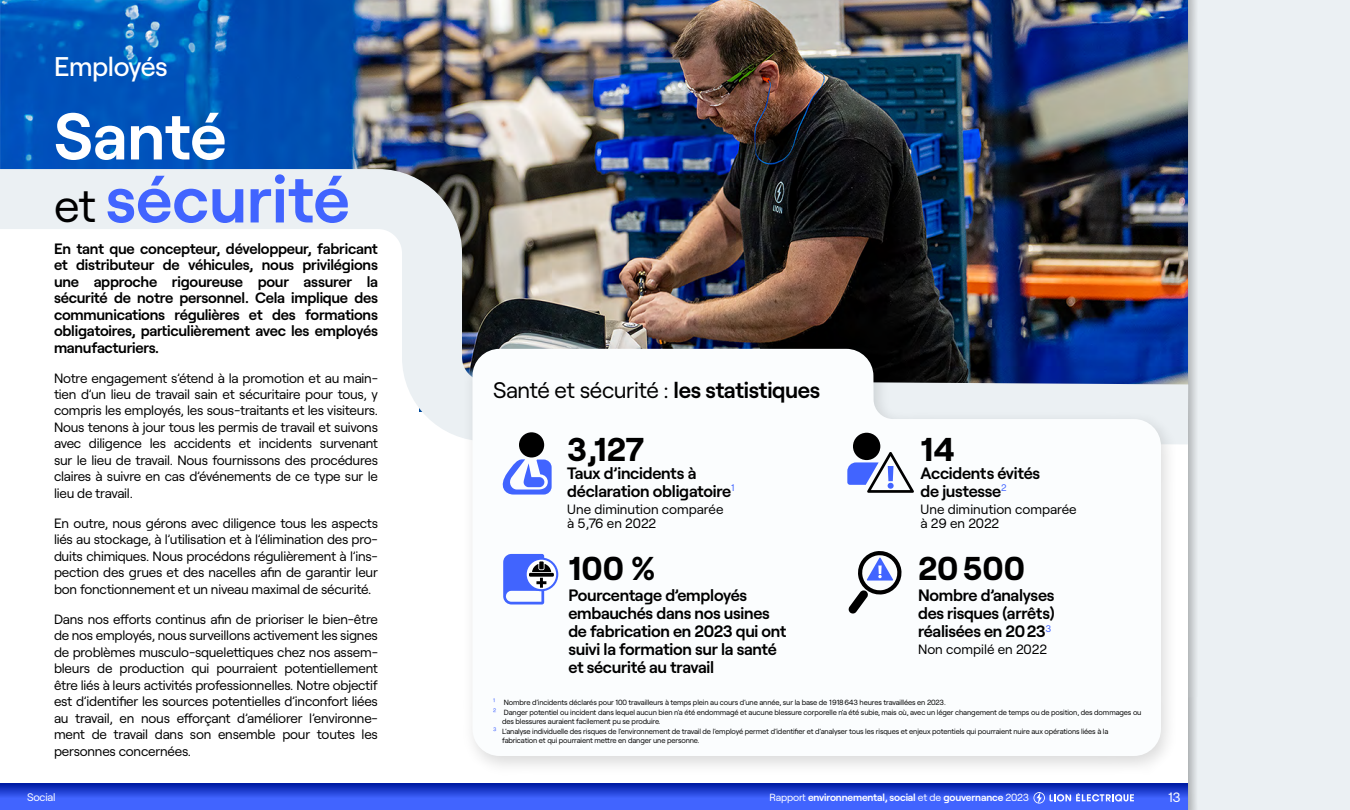
<style>
.page{position:relative;width:1350px;height:810px;background:#fff}
.page>*{position:absolute;margin:0;border:0;box-sizing:border-box;transform-origin:0 0}
.t1{font:600 66px/63px "Roobert LE";color:#4164ff}
.t2{font:700 33px "Roobert LE";color:#000}
.t3{font:500 27px "Roobert LE";letter-spacing:-.015em;color:#fff}
.t4{font:22.5px "Roobert LE";letter-spacing:-.015em;color:#000}
.t5{font:600 16.5px/18px "Roobert LE";letter-spacing:-.015em;color:#000}
.t6{font:600 15px/16.5px "Roobert LE";letter-spacing:-.015em;color:#000;text-align:justify}
.t7{font:13.5px/16.5px "Roobert LE";letter-spacing:-.015em;color:#000}
.t8{font:13.5px "Roobert LE";color:#fff}
.t9{font:10.95px "Roobert LE";letter-spacing:-.015em;color:#fff}
.t10{font:600 10.35px "Roobert LE";letter-spacing:-.015em;color:#fff}
.t11{font:7.5px/10.1px "Roobert LE";letter-spacing:-.015em;color:#000}
.s1{color:#fff}
.s2{font-weight:400;font-size:46.2px;color:#000}
.s3{font-weight:600}
.s4{font-weight:300;font-size:9px;color:#4164ff}
.s5{font-weight:400}
</style>
<div class="page">
<div style="left:1174px;top:0;width:176px;height:810px;background:#ebf0f3"></div>
<div style="left:0;top:0;width:1188px;height:810px;background:#fff"></div>
<svg style="left:0;top:783px;width:1188px;height:27px;background:#2c4de2"></svg>
<svg style="left:1033px;top:792px;width:101px;height:12px"></svg>
<img style="left:0;top:0;width:1188px;height:139px">
<img style="left:0;top:139px;width:1196px;height:336px">
<div style="left:461px;top:339px;width:718px;height:437px;background:#000;opacity:.15"></div>
<svg style="left:472px;top:349px;width:689px;height:407px"></svg>
<div style="left:519px;top:432px;width:25px;height:26px;background:#000;border-radius:50%"></div>
<svg style="left:498px;top:459px;width:54px;height:36px"></svg>
<div style="left:853px;top:433px;width:27px;height:27px;background:#000;border-radius:50%"></div>
<svg style="left:847px;top:452px;width:67px;height:41px"></svg>
<svg style="left:503px;top:554px;width:55px;height:51px"></svg>
<svg style="left:848px;top:549px;width:55px;height:65px"></svg>
<h3 class="t3" style="left:54px;top:46px;width:115px">Employés</h3>
<h1 class="t1" style="left:54px;top:99px;width:297px"><span class="s1">Santé<br></span><span class="s2">et</span> sécurité</h1>
<p class="t6" style="left:54px;top:239px;width:326px">En tant que concepteur, développeur, fabricant et distributeur de véhicules, nous privilégions une approche rigoureuse pour assurer la sécurité de notre personnel. Cela implique des communications régulières et des formations obligatoires, particulièrement avec les employés manufacturiers.</p>
<p class="t7" style="left:54px;top:368px;width:326px">Notre engagement s’étend à la promotion et au main&shy;tien d’un lieu de travail sain et sécuritaire pour tous, y compris les employés, les sous-traitants et les visiteurs.<br>Nous tenons à jour tous les permis de travail et suivons avec diligence les accidents et incidents survenant sur le lieu de travail. Nous fournissons des procédures claires à suivre en cas d’événements de ce type sur le lieu de travail.</p>
<p class="t7" style="left:54px;top:514px;width:326px;text-align:justify">En outre, nous gérons avec diligence tous les aspects liés au stockage, à l’utilisation et à l’élimination des pro&shy;duits chimiques. Nous procédons régulièrement à l’ins&shy;pection des grues et des nacelles afin de garantir leur bon fonctionnement et un niveau maximal de sécurité.</p>
<p class="t7" style="left:54px;top:610px;width:326px;text-align:justify">Dans nos efforts continus afin de prioriser le bien-être de nos employés, nous surveillons activement les signes de problèmes musculo-squelettiques chez nos assem&shy;bleurs de production qui pourraient potentiellement être liés à leurs activités professionnelles. Notre objectif est d’identifier les sources potentielles d’inconfort liées au travail, en nous efforçant d’améliorer l’environne&shy;ment de travail dans son ensemble pour toutes les personnes concernées.</p>
<p class="t9" style="left:27px;top:789px;width:30px">Social</p>
<h3 class="t4" style="left:493px;top:373px;width:329px">Santé et sécurité : <span class="s3">les statistiques</span></h3>
<h2 class="t2" style="left:567px;top:424px;width:78px">3,127</h2>
<p class="t7" style="left:567px;top:502px;width:158px;line-height:13.5px">Une diminution comparée à 5,76 en 2022</p>
<p class="t5" style="left:567px;top:463px;width:169px">Taux d’incidents à déclaration obligatoire<sup>1</sup></p>
<h2 class="t2" style="left:568px;top:543px;width:89px">100 %</h2>
<p class="t5" style="left:568px;top:585px;width:220px">Pourcentage d’employés embauchés dans nos usines de fabrication en 2023 qui ont suivi la formation sur la santé et sécurité au travail</p>
<h2 class="t2" style="left:921px;top:424px;width:36px">14</h2>
<p class="t5" style="left:921px;top:463px;width:121px">Accidents évités de justesse<sup>2</sup></p>
<p class="t7" style="left:921px;top:502px;width:158px;line-height:13.5px">Une diminution comparée à 29 en 2022</p>
<h2 class="t2" style="left:918px;top:543px;width:109px">20500</h2>
<p class="t5" style="left:918px;top:585px;width:138px;text-align:justify">Nombre d’analyses des risques (arrêts) réalisées en 2023<sup>3</sup></p>
<p class="t7" style="left:918px;top:640px;width:130px">Non compilé en 2022</p>
<p class="t11" style="left:493px;top:696px;width:650px"><span class="s4">1</span> Nombre d’incidents déclarés pour 100 travailleurs à temps plein au cours d’une année, sur la base de 1918643 heures travaillées en 2023.<br><span class="s4">2</span> Danger potentiel ou incident dans lequel aucun bien n’a été endommagé et aucune blessure corporelle n’a été subie, mais où, avec un léger changement de temps ou de position, des dommages ou</p>
<p class="t11" style="left:493px;top:716px;width:617px;text-indent:9px">des blessures auraient facilement pu se produire.<br><span class="s4">3</span> L’analyse individuelle des risques de l’environnement de travail de l’employé permet d’identifier et d’analyser tous les risques et enjeux potentiels qui pourraient nuire aux opérations liées à la</p>
<p class="t11" style="left:502px;top:735px;width:198px">fabrication et qui pourraient mettre en danger une personne.</p>
<p class="t10" style="left:770px;top:790px;width:261px"><span class="s5">Rapport</span> environnemental, social <span class="s5">et de</span> gouvernance <span class="s5">2023</span></p>
<p class="t8" style="left:1168px;top:787px;width:14px">13</p>
</div>
